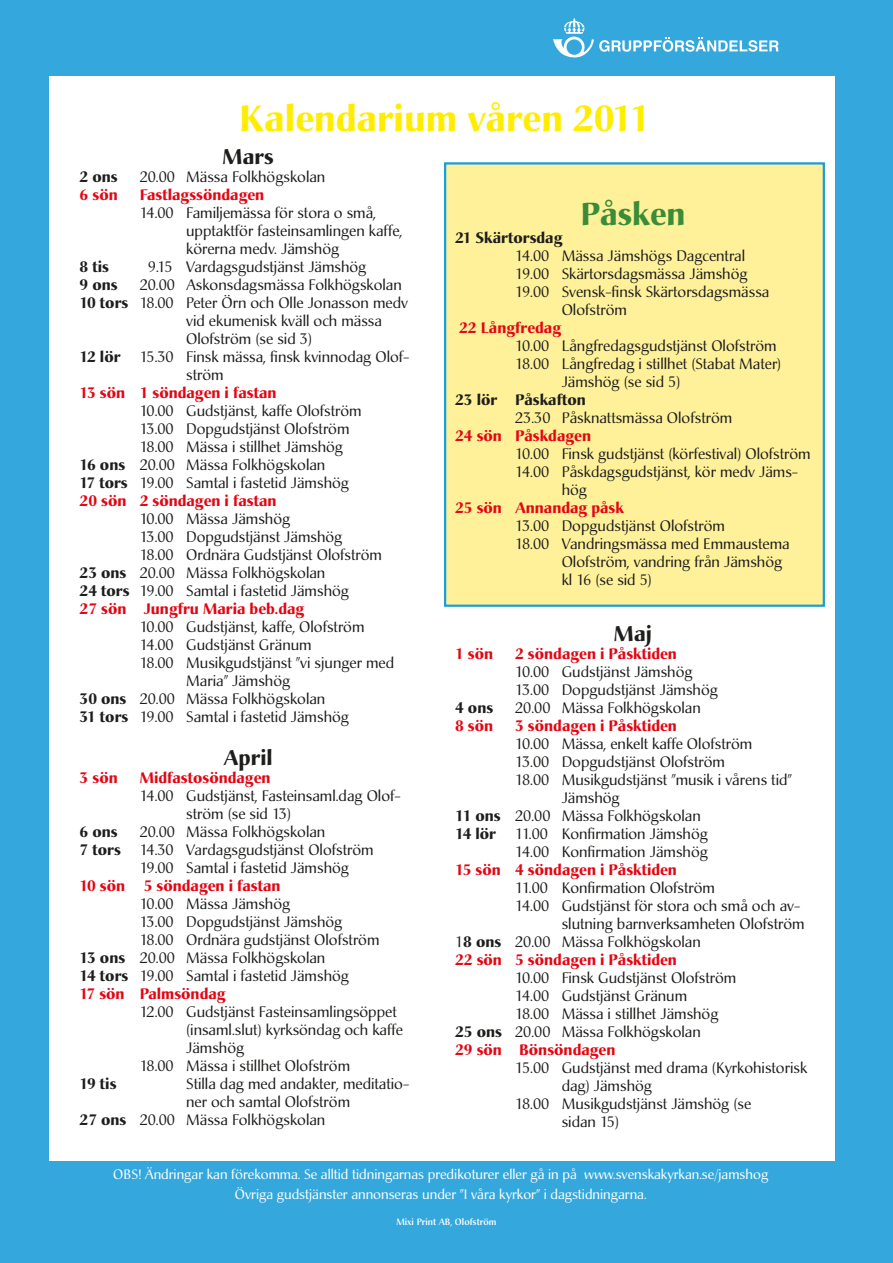
<style>
.page{position:relative;width:893px;height:1263px;background:#34a8dd}
.page>*{position:absolute;margin:0;border:0;box-sizing:border-box;transform-origin:0 0}
.t1{font:700 36px "Christiana";color:#ffed00}
.t2{font:700 31.5px "Christiana";color:#3a8c38}
.t3{font:700 21px "Christiana";color:#1d1d1b}
.t4{font:15px/18px "Christiana";color:#1d1d1b}
.t5{font:700 15px "Christiana";color:#e30613}
.t6{font:700 15px "Christiana";color:#1d1d1b}
.t7{font:13.5px/20.4px "Christiana";color:#fff;text-align:center}
.t8{font:500 9px "Christiana";color:#fff}
.s1{color:#fff}
.s2{font-weight:700}
</style>
<div class="page">
<div style="left:50px;top:76px;width:785px;height:1084px;background:#fff"></div>
<div style="left:444px;top:162px;width:381px;height:445px;background:#fff19a"></div>
<svg style="left:553px;top:18px;width:226px;height:39px;background:#55b6e2"></svg>
<h1 class="t1" style="left:239px;top:95px;width:413px">Kalendarium våren 2011</h1>
<h3 class="t3" style="left:223px;top:143px;width:53px">Mars</h3>
<p class="t6" style="left:80px;top:167px;width:40px">2 ons</p>
<p class="t4" style="left:140px;top:168px;width:187px">20.00 Mässa Folkhögskolan</p>
<p class="t5" style="left:80px;top:185px;width:40px">6 sön</p>
<p class="t5" style="left:140px;top:185px;width:126px">Fastlagssöndagen</p>
<p class="t4" style="left:186px;top:204px;width:218px;text-indent:-46px">14.00 Familjemässa för stora o små, upptaktför fasteinsamlingen kaffe, körerna medv. Jämshög</p>
<p class="t6" style="left:80px;top:257px;width:31px">8 tis</p>
<p class="t4" style="left:140px;top:258px;width:228px"><span class="s1">0</span>9.15 Vardagsgudstjänst Jämshög</p>
<p class="t6" style="left:80px;top:275px;width:40px">9 ons</p>
<p class="t4" style="left:140px;top:276px;width:264px">20.00 Askonsdagsmässa Folkhögskolan</p>
<p class="t4" style="left:80px;top:294px;width:330px"><span class="s2">10 tors</span> 18.00 Peter Örn och Olle Jonasson medv</p>
<p class="t4" style="left:186px;top:312px;width:197px">vid ekumenisk kväll och mässa</p>
<p class="t4" style="left:186px;top:330px;width:127px">Olofström (se sid 3)</p>
<p class="t6" style="left:80px;top:347px;width:42px">12 lör</p>
<p class="t4" style="left:186px;top:348px;width:225px;text-indent:-47px">15.30 Finsk mässa, finsk kvinnodag Olof&shy;ström</p>
<p class="t5" style="left:80px;top:383px;width:198px">13 sön 1 söndagen i fastan</p>
<p class="t4" style="left:140px;top:402px;width:224px">10.00 Gudstjänst, kaffe Olofström</p>
<p class="t4" style="left:140px;top:420px;width:211px">13.00 Dopgudstjänst Olofström</p>
<p class="t4" style="left:140px;top:438px;width:205px">18.00 Mässa i stillhet Jämshög</p>
<p class="t4" style="left:80px;top:456px;width:247px"><span class="s2">16 ons</span> 20.00 Mässa Folkhögskolan</p>
<p class="t4" style="left:80px;top:474px;width:271px"><span class="s2">17 tors</span> 19.00 Samtal i fastetid Jämshög</p>
<p class="t5" style="left:80px;top:491px;width:198px">20 sön 2 söndagen i fastan</p>
<p class="t4" style="left:140px;top:510px;width:152px">10.00 Mässa Jämshög</p>
<p class="t4" style="left:140px;top:528px;width:204px">13.00 Dopgudstjänst Jämshög</p>
<p class="t4" style="left:140px;top:546px;width:244px">18.00 Ordnära Gudstjänst Olofström</p>
<p class="t4" style="left:80px;top:564px;width:247px"><span class="s2">23 ons</span> 20.00 Mässa Folkhögskolan</p>
<p class="t4" style="left:80px;top:582px;width:271px"><span class="s2">24 tors</span> 19.00 Samtal i fastetid Jämshög</p>
<p class="t5" style="left:80px;top:599px;width:226px">27 sön Jungfru Maria beb.dag</p>
<p class="t4" style="left:140px;top:618px;width:226px">10.00 Gudstjänst, kaffe, Olofström</p>
<p class="t4" style="left:140px;top:636px;width:174px">14.00 Gudstjänst Gränum</p>
<p class="t4" style="left:140px;top:654px;width:256px">18.00 Musikgudstjänst ”vi sjunger med</p>
<p class="t4" style="left:186px;top:672px;width:106px">Maria” Jämshög</p>
<p class="t4" style="left:80px;top:690px;width:247px"><span class="s2">30 ons</span> 20.00 Mässa Folkhögskolan</p>
<p class="t4" style="left:80px;top:708px;width:271px"><span class="s2">31 tors</span> 19.00 Samtal i fastetid Jämshög</p>
<h3 class="t3" style="left:224px;top:744px;width:50px">April</h3>
<p class="t5" style="left:80px;top:768px;width:40px">3 sön</p>
<p class="t5" style="left:140px;top:768px;width:132px">Midfastosöndagen</p>
<p class="t4" style="left:186px;top:787px;width:216px;text-indent:-46px">14.00 Gudstjänst, Fasteinsaml.dag Olof&shy;ström (se sid 13)</p>
<p class="t6" style="left:80px;top:822px;width:40px">6 ons</p>
<p class="t4" style="left:140px;top:823px;width:187px">20.00 Mässa Folkhögskolan</p>
<p class="t6" style="left:80px;top:840px;width:43px">7 tors</p>
<p class="t4" style="left:140px;top:841px;width:235px">14.30 Vardagsgudstjänst Olofström<br>19.00 Samtal i fastetid Jämshög</p>
<p class="t5" style="left:80px;top:876px;width:202px">10 sön 5 söndagen i fastan</p>
<p class="t4" style="left:140px;top:895px;width:152px">10.00 Mässa Jämshög</p>
<p class="t4" style="left:140px;top:913px;width:204px">13.00 Dopgudstjänst Jämshög</p>
<p class="t4" style="left:140px;top:931px;width:241px">18.00 Ordnära gudstjänst Olofström</p>
<p class="t4" style="left:80px;top:949px;width:247px"><span class="s2">13 ons</span> 20.00 Mässa Folkhögskolan</p>
<p class="t4" style="left:80px;top:967px;width:271px"><span class="s2">14 tors</span> 19.00 Samtal i fastetid Jämshög</p>
<p class="t5" style="left:80px;top:984px;width:147px">17 sön Palmsöndag</p>
<p class="t4" style="left:140px;top:1003px;width:259px">12.00 Gudstjänst Fasteinsamlingsöppet</p>
<p class="t4" style="left:186px;top:1021px;width:218px">(insaml.slut) kyrksöndag och kaffe</p>
<p class="t4" style="left:186px;top:1039px;width:60px">Jämshög</p>
<p class="t4" style="left:140px;top:1057px;width:212px">18.00 Mässa i stillhet Olofström</p>
<p class="t6" style="left:80px;top:1074px;width:38px">19 tis</p>
<p class="t4" style="left:186px;top:1075px;width:225px">Stilla dag med andakter, meditatio-</p>
<p class="t4" style="left:186px;top:1093px;width:166px">ner och samtal Olofström</p>
<p class="t4" style="left:80px;top:1111px;width:247px"><span class="s2">27 ons</span> 20.00 Mässa Folkhögskolan</p>
<h2 class="t2" style="left:580px;top:194px;width:106px">Påsken</h2>
<p class="t6" style="left:455px;top:229px;width:109px">21 Skärtorsdag</p>
<p class="t4" style="left:515px;top:247px;width:232px">14.00 Mässa Jämshögs Dagcentral</p>
<p class="t4" style="left:515px;top:265px;width:234px">19.00 Skärtorsdagsmässa Jämshög</p>
<p class="t4" style="left:515px;top:283px;width:256px">19.00 Svensk-finsk Skärtorsdagsmässa</p>
<p class="t4" style="left:562px;top:301px;width:67px">Olofström</p>
<p class="t5" style="left:459px;top:319px;width:103px">22 Långfredag</p>
<p class="t4" style="left:515px;top:337px;width:263px">10.00 Långfredagsgudstjänst Olofström</p>
<p class="t4" style="left:515px;top:355px;width:268px">18.00 Långfredag i stillhet (Stabat Mater)</p>
<p class="t4" style="left:562px;top:373px;width:120px">Jämshög (se sid 5)</p>
<p class="t6" style="left:455px;top:391px;width:132px">23 lör Påskafton</p>
<p class="t4" style="left:515px;top:409px;width:219px">23.30 Påsknattsmässa Olofström</p>
<p class="t5" style="left:455px;top:427px;width:137px">24 sön Påskdagen</p>
<p class="t4" style="left:515px;top:445px;width:297px">10.00 Finsk gudstjänst (körfestival) Olofström</p>
<p class="t4" style="left:515px;top:463px;width:284px">14.00 Påskdagsgudstjänst, kör medv Jäms-</p>
<p class="t4" style="left:562px;top:481px;width:27px">hög</p>
<p class="t5" style="left:455px;top:499px;width:171px">25 sön Annandag påsk</p>
<p class="t4" style="left:515px;top:517px;width:211px">13.00 Dopgudstjänst Olofström</p>
<p class="t4" style="left:515px;top:535px;width:276px">18.00 Vandringsmässa med Emmaustema</p>
<p class="t4" style="left:562px;top:553px;width:222px">Olofström, vandring från Jämshög</p>
<p class="t4" style="left:562px;top:571px;width:92px">kl 16 (se sid 5)</p>
<h3 class="t3" style="left:614px;top:621px;width:40px">Maj</h3>
<p class="t5" style="left:455px;top:645px;width:40px">1 sön</p>
<p class="t5" style="left:515px;top:645px;width:163px">2 söndagen i Påsktiden</p>
<p class="t4" style="left:515px;top:663px;width:204px">10.00 Gudstjänst Jämshög<br>13.00 Dopgudstjänst Jämshög</p>
<p class="t6" style="left:455px;top:699px;width:40px">4 ons</p>
<p class="t4" style="left:515px;top:699px;width:187px">20.00 Mässa Folkhögskolan</p>
<p class="t5" style="left:455px;top:717px;width:40px">8 sön</p>
<p class="t5" style="left:515px;top:717px;width:163px">3 söndagen i Påsktiden</p>
<p class="t4" style="left:515px;top:735px;width:239px">10.00 Mässa, enkelt kaffe Olofström</p>
<p class="t4" style="left:515px;top:753px;width:211px">13.00 Dopgudstjänst Olofström</p>
<p class="t4" style="left:515px;top:771px;width:278px">18.00 Musikgudstjänst ”musik i vårens tid”</p>
<p class="t4" style="left:562px;top:789px;width:60px">Jämshög</p>
<p class="t4" style="left:455px;top:807px;width:247px"><span class="s2">11 ons</span> 20.00 Mässa Folkhögskolan</p>
<p class="t6" style="left:455px;top:825px;width:42px">14 lör</p>
<p class="t4" style="left:515px;top:825px;width:194px">11.00 Konfirmation Jämshög<br>14.00 Konfirmation Jämshög</p>
<p class="t5" style="left:455px;top:861px;width:223px">15 sön 4 söndagen i Påsktiden</p>
<p class="t4" style="left:515px;top:879px;width:201px">11.00 Konfirmation Olofström</p>
<p class="t4" style="left:515px;top:897px;width:287px">14.00 Gudstjänst för stora och små och av-</p>
<p class="t4" style="left:562px;top:915px;width:245px">slutning barnverksamheten Olofström</p>
<p class="t4" style="left:455px;top:933px;width:247px">1<span class="s2">8 ons</span> 20.00 Mässa Folkhögskolan</p>
<p class="t5" style="left:455px;top:951px;width:223px">22 sön 5 söndagen i Påsktiden</p>
<p class="t4" style="left:515px;top:969px;width:223px">10.00 Finsk Gudstjänst Olofström</p>
<p class="t4" style="left:515px;top:987px;width:174px">14.00 Gudstjänst Gränum</p>
<p class="t4" style="left:515px;top:1005px;width:205px">18.00 Mässa i stillhet Jämshög</p>
<p class="t4" style="left:455px;top:1023px;width:247px"><span class="s2">25 ons</span> 20.00 Mässa Folkhögskolan</p>
<p class="t5" style="left:455px;top:1041px;width:162px">29 sön Bönsöndagen</p>
<p class="t4" style="left:515px;top:1059px;width:294px">15.00 Gudstjänst med drama (Kyrkohistorisk</p>
<p class="t4" style="left:562px;top:1077px;width:92px">dag) Jämshög</p>
<p class="t4" style="left:515px;top:1095px;width:238px">18.00 Musikgudstjänst Jämshög (se</p>
<p class="t4" style="left:562px;top:1113px;width:59px">sidan 15)</p>
<p class="t7" style="left:113px;top:1164px;width:657px">OBS! Ändringar kan förekomma. Se alltid tidningarnas predikoturer eller gå in på www.svenskakyrkan.se/jamshog<br>Övriga gudstjänster annonseras under ”I våra kyrkor” i dagstidningarna.</p>
<p class="t8" style="left:396px;top:1216px;width:102px">Mixi Print AB, Olofström</p>
</div>
